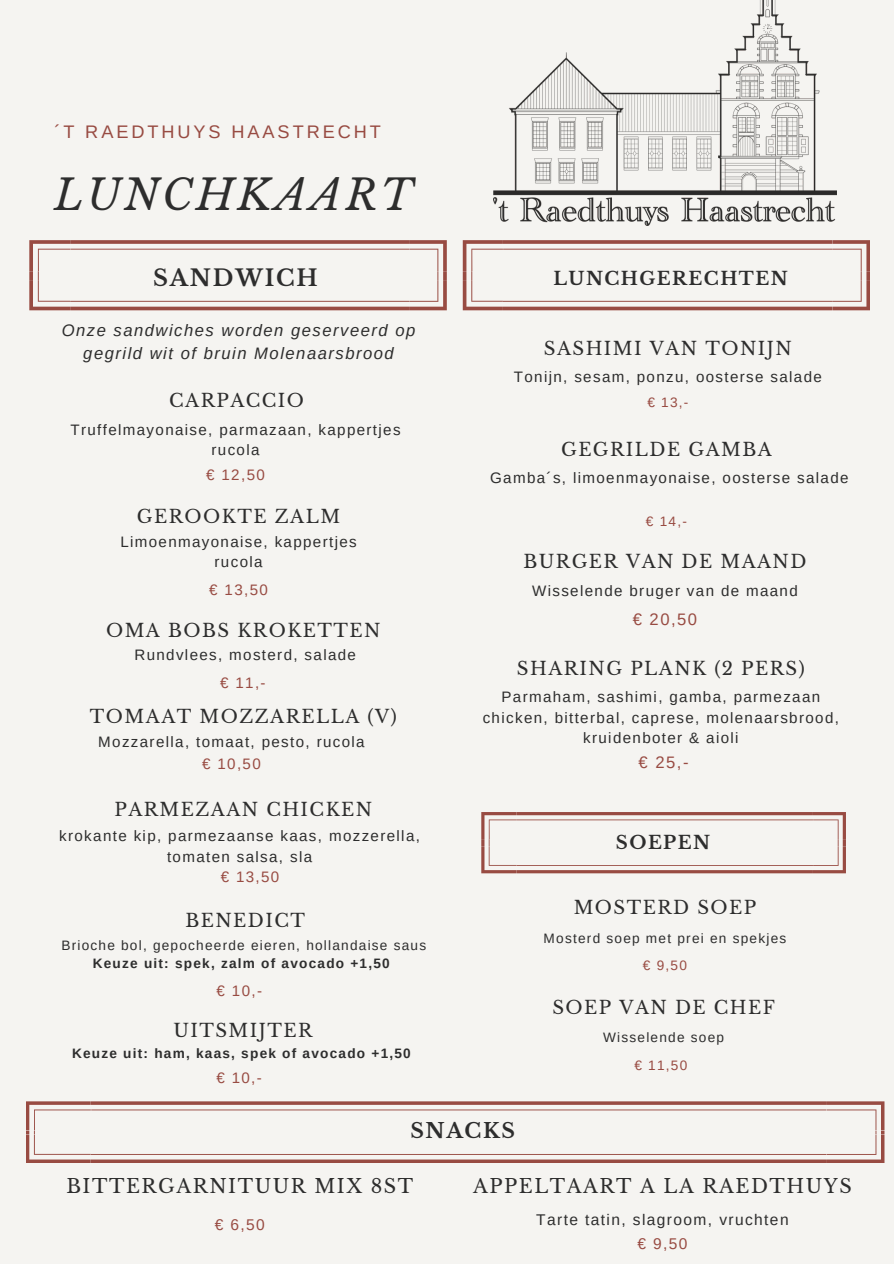
<style>
.page{position:relative;width:894px;height:1264px;background:#fff}
.page>*{position:absolute;margin:0;border:0;box-sizing:border-box;transform-origin:0 0}
.t1{font:italic 41.7px "Libre Baskerville";letter-spacing:.08em;color:#2d2d2d}
.t2{font:700 22.5px "Libre Baskerville";letter-spacing:.08em;color:#2d2d2d}
.t3{font:700 20.4px "Libre Baskerville";letter-spacing:.08em;color:#2d2d2d}
.t4{font:19.2px "Libre Baskerville";letter-spacing:.08em;color:#2d2d2d}
.t5{font:18.15px "Libre Baskerville";letter-spacing:.08em;color:#2d2d2d}
.t6{font:18.15px "Arimo";letter-spacing:.16em;color:#984b42}
.t7{font:700 18.15px "Libre Baskerville";letter-spacing:.08em;color:#2d2d2d}
.t8{font:italic 16.65px/22.5px "Arimo";letter-spacing:.09em;color:#2d2d2d;text-align:center}
.t9{font:16.65px "Arimo";color:#984b42}
.t10{font:15.45px "Arimo";letter-spacing:.09em;color:#2d2d2d}
.t11{font:15.45px "Arimo";color:#984b42}
.t12{font:15.15px/20.2px "Arimo";letter-spacing:.09em;color:#2d2d2d;text-align:center}
.t13{font:15.15px "Arimo";letter-spacing:.09em;color:#984b42}
.t14{font:13.65px "Arimo";letter-spacing:.09em;color:#2d2d2d}
.t15{font:700 13.65px "Arimo";letter-spacing:.09em;color:#2d2d2d}
.t16{font:13.65px "Arimo";letter-spacing:.09em;color:#984b42}
</style>
<div class="page">
<div style="left:0;top:0;width:893px;height:1263px;background:#f5f4f1"></div>
<svg style="left:29px;top:240px;width:417px;height:70px"></svg>
<svg style="left:481px;top:812px;width:364px;height:61px"></svg>
<img style="left:493px;top:0;width:342px;height:226px">
<svg style="left:462px;top:240px;width:407px;height:70px"></svg>
<svg style="left:26px;top:1101px;width:858px;height:61px"></svg>
<h3 class="t6" style="left:54px;top:121px;width:328px">´T RAEDTHUYS HAASTRECHT</h3>
<h4 class="t1" style="left:54px;top:169px;width:360px">LUNCHKAART</h4>
<h5 class="t2" style="left:153px;top:264px;width:166px">SANDWICH</h5>
<h4 class="t8" style="left:62px;top:319px;width:355px">Onze sandwiches worden geserveerd op gegrild wit of bruin Molenaarsbrood</h4>
<h5 class="t5" style="left:169px;top:389px;width:136px">CARPACCIO</h5>
<h4 class="t12" style="left:70px;top:419px;width:331px">Truffelmayonaise, parmazaan, kappertjes rucola</h4>
<h5 class="t13" style="left:206px;top:466px;width:60px">€ 12,50</h5>
<p class="t5" style="left:137px;top:506px;width:205px">GEROOKTE ZALM</p>
<p class="t12" style="left:120px;top:532px;width:238px">Limoenmayonaise, kappertjes rucola</p>
<h5 class="t13" style="left:209px;top:581px;width:60px">€ 13,50</h5>
<h4 class="t5" style="left:106px;top:619px;width:276px">OMA BOBS KROKETTEN</h4>
<h6 class="t12" style="left:134px;top:645px;width:223px">Rundvlees, mosterd, salade</h6>
<h5 class="t13" style="left:220px;top:674px;width:47px">€ 11,-</h5>
<h4 class="t5" style="left:90px;top:705px;width:308px">TOMAAT MOZZARELLA (V)</h4>
<h1 class="t12" style="left:98px;top:731px;width:268px">Mozzarella, tomaat, pesto, rucola</h1>
<p class="t13" style="left:202px;top:755px;width:60px">€ 10,50</p>
<p class="t5" style="left:114px;top:798px;width:259px">PARMEZAAN CHICKEN</p>
<h4 class="t12" style="left:59px;top:826px;width:362px">krokante kip, parmezaanse kaas, mozzerella, tomaten salsa, sla</h4>
<h5 class="t13" style="left:220px;top:868px;width:60px">€ 13,50</h5>
<h2 class="t5" style="left:185px;top:909px;width:121px">BENEDICT</h2>
<h3 class="t14" style="left:61px;top:937px;width:366px">Brioche bol, gepocheerde eieren, hollandaise saus</h3>
<h5 class="t15" style="left:93px;top:955px;width:298px">Keuze uit: spek, zalm of avocado +1,50</h5>
<h4 class="t13" style="left:216px;top:982px;width:47px">€ 10,-</h4>
<h4 class="t5" style="left:173px;top:1018px;width:140px">UITSMIJTER</h4>
<h5 class="t15" style="left:72px;top:1045px;width:340px">Keuze uit: ham, kaas, spek of avocado +1,50</h5>
<h5 class="t13" style="left:216px;top:1068px;width:47px">€ 10,-</h5>
<h5 class="t7" style="left:553px;top:267px;width:236px">LUNCHGERECHTEN</h5>
<h5 class="t5" style="left:543px;top:337px;width:249px">SASHIMI VAN TONIJN</h5>
<h5 class="t12" style="left:513px;top:366px;width:309px">Tonijn, sesam, ponzu, oosterse salade</h5>
<p class="t16" style="left:647px;top:394px;width:42px">€ 13,-</p>
<h5 class="t5" style="left:561px;top:438px;width:212px">GEGRILDE GAMBA</h5>
<h5 class="t12" style="left:490px;top:468px;width:360px">Gamba´s, limoenmayonaise, oosterse salade</h5>
<h4 class="t16" style="left:645px;top:514px;width:42px">€ 14,-</h4>
<h5 class="t5" style="left:523px;top:551px;width:284px">BURGER VAN DE MAAND</h5>
<h5 class="t12" style="left:532px;top:581px;width:267px">Wisselende bruger van de maand</h5>
<h4 class="t9" style="left:632px;top:610px;width:66px">€ 20,50</h4>
<h4 class="t5" style="left:517px;top:657px;width:289px">SHARING PLANK (2 PERS)</h4>
<p class="t12" style="left:482px;top:687px;width:357px">Parmaham, sashimi, gamba, parmezaan chicken, bitterbal, caprese, molenaarsbrood, kruidenboter &amp; aioli</p>
<p class="t9" style="left:638px;top:752px;width:51px">€ 25,-</p>
<h4 class="t7" style="left:615px;top:831px;width:96px">SOEPEN</h4>
<h4 class="t5" style="left:573px;top:896px;width:184px">MOSTERD SOEP</h4>
<h5 class="t14" style="left:543px;top:930px;width:244px">Mosterd soep met prei en spekjes</h5>
<h5 class="t16" style="left:642px;top:957px;width:46px">€ 9,50</h5>
<p class="t5" style="left:552px;top:996px;width:224px">SOEP VAN DE CHEF</p>
<h4 class="t14" style="left:603px;top:1029px;width:122px">Wisselende soep</h4>
<p class="t16" style="left:634px;top:1057px;width:54px">€ 11,50</p>
<h5 class="t3" style="left:410px;top:1117px;width:106px">SNACKS</h5>
<h2 class="t4" style="left:66px;top:1174px;width:348px">BITTERGARNITUUR MIX 8ST</h2>
<h4 class="t11" style="left:215px;top:1216px;width:52px">€ 6,50</h4>
<h4 class="t4" style="left:473px;top:1173px;width:380px">APPELTAART A LA RAEDTHUYS</h4>
<h5 class="t10" style="left:536px;top:1210px;width:254px">Tarte tatin, slagroom, vruchten</h5>
<h5 class="t11" style="left:637px;top:1234px;width:52px">€ 9,50</h5>
</div>
